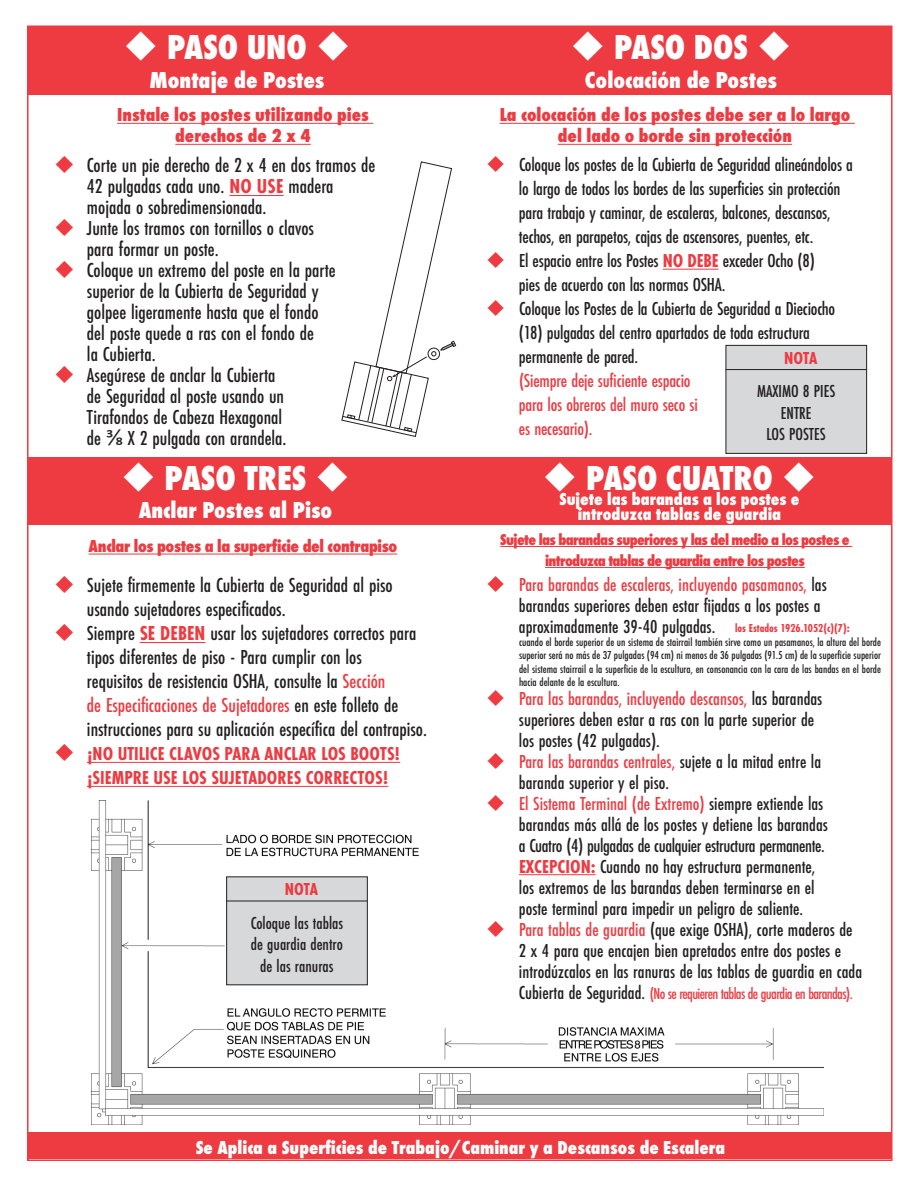
<style>
.page{position:relative;width:918px;height:1188px;background:#fff}
.page>*{position:absolute;margin:0;border:0;box-sizing:border-box;transform-origin:0 0}
.t1{font:800 36px "Futura PT Cond";color:#fff}
.t2{font:800 24px "Futura PT Cond";color:#fff}
.t3{font:500 21px/21px "Futura PT Cond";color:#231f20}
.t4{font:500 19.5px/21px "Futura PT Cond";color:#231f20}
.t5{font:800 19.5px/21px "Futura PT Cond";color:#ee3a41;text-align:center}
.t6{font:700 19.5px/24px "Futura PT Cond";color:#ee3a41}
.t7{font:500 19.5px/24px "Futura PT Cond";letter-spacing:-.01em;color:#ee3a41}
.t8{font:800 19.5px "Futura PT Cond";color:#fff}
.t9{font:500 18px/21.6px "Futura PT Cond";color:#231f20;text-align:center}
.t10{font:800 18px "Futura PT Cond";color:#fff}
.t11{font:800 18px "Futura PT Cond";letter-spacing:-.02em;color:#ee3a41}
.t12{font:700 18px "Futura PT Cond";color:#ee3a41}
.t13{font:500 16.5px "Futura PT Cond";letter-spacing:-.04em;color:#ee3a41}
.t14{font:800 16.2px/21px "Futura PT Cond";letter-spacing:-.04em;color:#ee3a41;text-align:center}
.t15{font:500 12px/13.5px "Futura PT Cond";color:#231f20;text-align:justify}
.t16{font:700 12px "Futura PT Cond";color:#ee3a41}
.s1{color:#ee3a41}
.s2{font-weight:700;color:#ee3a41}
.s3{font-family:"Calibri";font-weight:400;font-size:24px}
.s4{font-size:19.5px;color:#231f20}
</style>
<div class="page">
<img style="left:92px;top:800px;width:731px;height:324px">
<div style="left:227px;top:877px;width:140px;height:108px;background:#d7d8da"></div>
<div style="left:226px;top:876px;width:142px;height:109px;border:1px solid #231f20"></div>
<hr style="left:226px;top:901px;width:141px;height:1px;background:#231f20">
<div style="left:726px;top:345px;width:141px;height:108px;background:#d7d8da"></div>
<div style="left:726px;top:345px;width:141px;height:109px;border:1px solid #231f20"></div>
<hr style="left:726px;top:369px;width:141px;height:1px;background:#231f20">
<div style="left:28px;top:27px;width:864px;height:67px;background:#ee3a41"></div>
<div style="left:27px;top:458px;width:864px;height:67px;background:#ee3a41"></div>
<div style="left:28px;top:1132px;width:864px;height:28px;background:#ee3a41"></div>
<hr style="left:229px;top:195px;width:55px;height:1px;background:#ee3a41">
<hr style="left:117px;top:123px;width:256px;height:1px;background:#ee3a41">
<hr style="left:175px;top:144px;width:136px;height:1px;background:#ee3a41">
<hr style="left:663px;top:269px;width:55px;height:1px;background:#ee3a41">
<hr style="left:500px;top:123px;width:355px;height:1px;background:#ee3a41">
<hr style="left:558px;top:144px;width:234px;height:1px;background:#ee3a41">
<hr style="left:140px;top:642px;width:65px;height:1px;background:#ee3a41">
<hr style="left:87px;top:762px;width:313px;height:1px;background:#ee3a41">
<hr style="left:87px;top:786px;width:301px;height:1px;background:#ee3a41">
<hr style="left:89px;top:554px;width:308px;height:1px;background:#ee3a41">
<hr style="left:519px;top:874px;width:77px;height:1px;background:#ee3a41">
<hr style="left:500px;top:546px;width:352px;height:1px;background:#ee3a41">
<hr style="left:545px;top:567px;width:260px;height:1px;background:#ee3a41">
<svg style="left:341px;top:161px;width:115px;height:276px"></svg>
<h1 class="t1" style="left:123px;top:26px;width:229px">◆ PASO UNO ◆</h1>
<p class="t2" style="left:150px;top:66px;width:176px">Montaje de Postes</p>
<p class="t5" style="left:117px;top:104px;width:253px">Instale los postes utilizando pies derechos de 2 x 4</p>
<p class="t3" style="left:87px;top:155px;width:290px;text-indent:-33px"><span class="s1">◆</span> Corte un pie derecho de 2 x 4 en dos tramos de<br>42 pulgadas cada uno. <span class="s2">NO USE</span> madera mojada o sobredimensionada.</p>
<p class="t3" style="left:87px;top:218px;width:229px;text-indent:-33px"><span class="s1">◆</span> Junte los tramos con tornillos o clavos para formar un poste.</p>
<p class="t3" style="left:87px;top:260px;width:250px;text-indent:-33px"><span class="s1">◆</span> Coloque un extremo del poste en la parte superior de la Cubierta de Seguridad y golpee ligeramente hasta que el fondo del poste quede a ras con el fondo de<br>la Cubierta.</p>
<p class="t3" style="left:87px;top:365px;width:201px;text-indent:-33px"><span class="s1">◆</span> Asegúrese de anclar la Cubierta de Seguridad al poste usando un<br>Tirafondos de Cabeza Hexagonal de <span class="s3">⅜</span> X 2 pulgada con arandela.</p>
<h1 class="t1" style="left:121px;top:456px;width:231px">◆ PASO TRES ◆</h1>
<p class="t2" style="left:139px;top:496px;width:195px">Anclar Postes al Piso</p>
<p class="t11" style="left:89px;top:536px;width:310px">Anclar los postes a la superficie del contrapiso</p>
<p class="t3" style="left:87px;top:573px;width:307px;line-height:24px;text-indent:-33px"><span class="s1">◆</span> Sujete firmemente la Cubierta de Seguridad al piso usando sujetadores especificados.</p>
<p class="t3" style="left:87px;top:621px;width:342px;line-height:24px;text-indent:-33px"><span class="s1">◆</span> Siempre <span class="s2">SE DEBEN</span> usar los sujetadores correctos para tipos diferentes de piso - Para cumplir con los<br>requisitos de resistencia OSHA, consulte la <span class="s1">Sección<br>de Especificaciones de Sujetadores</span> en este folleto de instrucciones para su aplicación específica del contrapiso.</p>
<p class="t6" style="left:87px;top:742px;width:315px;text-indent:-33px">◆ ¡NO UTILICE CLAVOS PARA ANCLAR LOS BOOTS! ¡SIEMPRE USE LOS SUJETADORES CORRECTOS!</p>
<p class="t12" style="left:285px;top:879px;width:35px">NOTA</p>
<p class="t9" style="left:251px;top:912px;width:94px">Coloque las tablas de guardia dentro de las ranuras</p>
<h1 class="t1" style="left:570px;top:26px;width:223px">◆ PASO DOS ◆</h1>
<p class="t2" style="left:585px;top:66px;width:194px">Colocación de Postes</p>
<p class="t5" style="left:500px;top:104px;width:352px">La colocación de los postes debe ser a lo largo del lado o borde sin protección</p>
<p class="t4" style="left:519px;top:153px;width:336px;line-height:24px;text-indent:-33px"><span class="s1">◆</span> Coloque los postes de la Cubierta de Seguridad alineándolos a lo largo de todos los bordes de las superficies sin protección para trabajo y caminar, de escaleras, balcones, descansos, techos, en parapetos, cajas de ascensores, puentes, etc.</p>
<p class="t4" style="left:519px;top:249px;width:297px;line-height:24px;text-indent:-33px"><span class="s1">◆</span> El espacio entre los Postes <span class="s2">NO DEBE</span> exceder Ocho (8) pies de acuerdo con las normas OSHA.</p>
<p class="t4" style="left:519px;top:297px;width:318px;line-height:24px;text-indent:-33px"><span class="s1">◆</span> Coloque los Postes de la Cubierta de Seguridad a Dieciocho (18) pulgadas del centro apartados de toda estructura permanente de pared.</p>
<p class="t7" style="left:519px;top:369px;width:180px">(Siempre deje suficiente espacio para los obreros del muro seco si es necesario).</p>
<p class="t12" style="left:784px;top:347px;width:35px">NOTA</p>
<p class="t9" style="left:757px;top:380px;width:80px">MAXIMO 8 PIES<br>ENTRE<br>LOS POSTES</p>
<p class="t10" style="left:542px;top:488px;width:259px">◆Sujete las barandas a los postes e</p>
<h1 class="t1" style="left:586px;top:456px;width:232px">PASO CUATRO ◆</h1>
<p class="t10" style="left:578px;top:503px;width:205px">introduzca tablas de guardia</p>
<p class="t14" style="left:500px;top:529px;width:351px">Sujete las barandas superiores y las del medio a los postes e introduzca tablas de guardia entre los postes</p>
<p class="t4" style="left:519px;top:574px;width:309px;text-indent:-33px"><span class="s1">◆ Para barandas de escaleras, incluyendo pasamanos,</span> las barandas superiores deben estar fijadas a los postes a aproximadamente 39-40 pulgadas.</p>
<p class="t16" style="left:735px;top:621px;width:116px">los Estados 1926.1052(c)(7):</p>
<p class="t15" style="left:519px;top:635px;width:364px">cuando el borde superior de un sistema de stairrail también sirve como un pasamanos, la altura del borde superior será no más de 37 pulgadas (94 cm) ni menos de 36 pulgadas (91.5 cm) de la superficie superior del sistema stairrail a la superficie de la escultura, en consonancia con la cara de las bandas en el borde hacia delante de la escultura.</p>
<p class="t4" style="left:519px;top:688px;width:305px;text-indent:-33px"><span class="s1">◆ Para las barandas, incluyendo descansos,</span> las barandas superiores deben estar a ras con la parte superior de los postes (42 pulgadas).</p>
<p class="t4" style="left:519px;top:751px;width:304px;text-indent:-33px"><span class="s1">◆ Para las barandas centrales,</span> sujete a la mitad entre la baranda superior y el piso.</p>
<p class="t4" style="left:519px;top:793px;width:310px;text-indent:-33px"><span class="s1">◆ El Sistema Terminal (de Extremo)</span> siempre extiende las barandas más allá de los postes y detiene las barandas a Cuatro (4) pulgadas de cualquier estructura permanente.<br><span class="s2">EXCEPCION:</span> Cuando no hay estructura permanente, los extremos de las barandas deben terminarse en el poste terminal para impedir un peligro de saliente.</p>
<p class="t4" style="left:519px;top:919px;width:345px;text-indent:-33px"><span class="s1">◆ Para tablas de guardia</span> (que exige OSHA), corte maderos de<br>2 x 4 para que encajen bien apretados entre dos postes e introdúzcalos en las ranuras de las tablas de guardia en cada</p>
<p class="t13" style="left:519px;top:984px;width:335px"><span class="s4">Cubierta de Seguridad.</span> (No se requieren tablas de guardia en barandas).</p>
<p class="t8" style="left:196px;top:1136px;width:531px">Se Aplica a Superficies de Trabajo/Caminar y a Descansos de Escalera</p>
</div>
